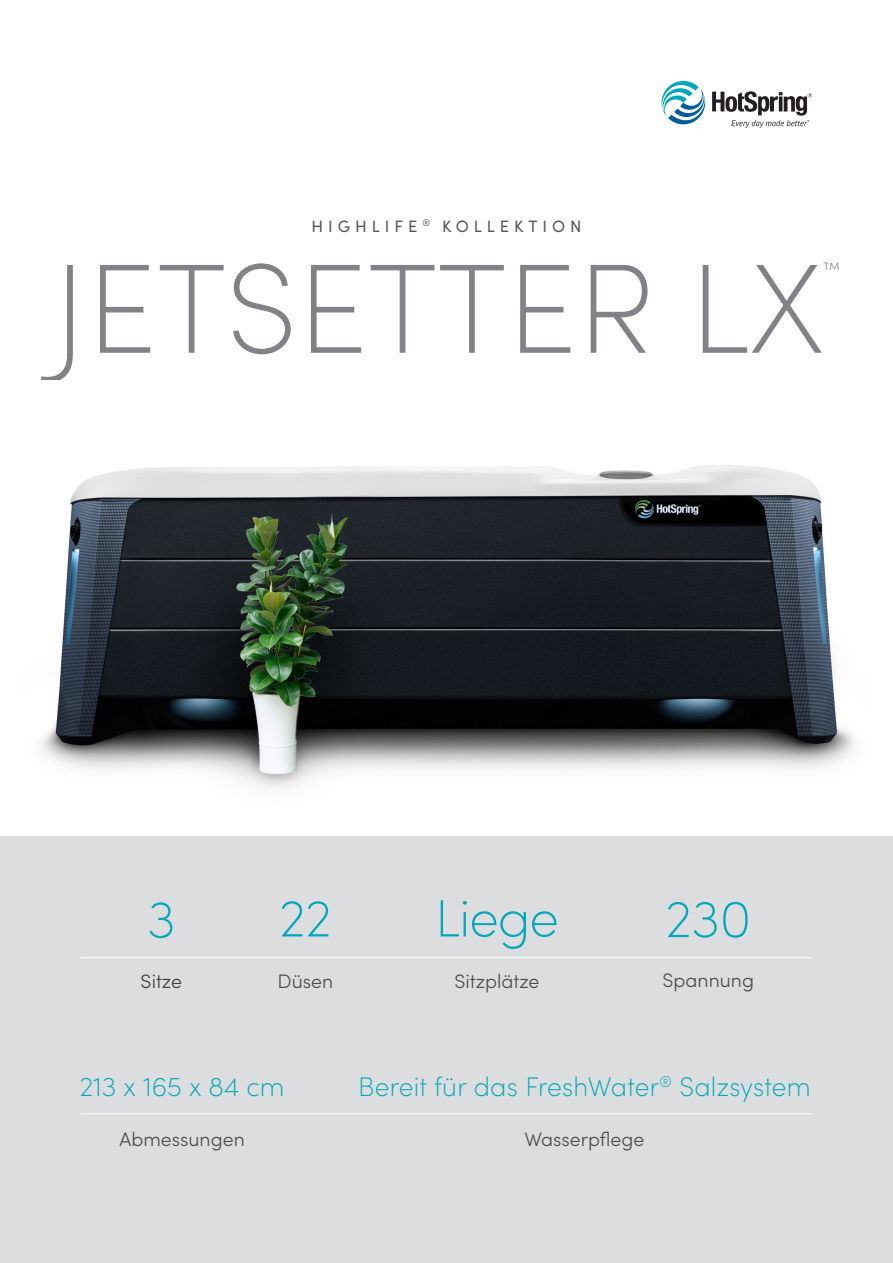
<style>
.page{position:relative;width:893px;height:1263px;background:#fff}
.page>*{position:absolute;margin:0;border:0;box-sizing:border-box;transform-origin:0 0}
.t1{font:200 127.5px "Sofia Pro";color:#808285}
.t2{font:200 52.5px "Sofia Pro";letter-spacing:-.02em;color:#00a7ba}
.t3{font:200 27px "Sofia Pro";letter-spacing:.01em;color:#00a7ba}
.t4{font:300 19.5px "Sofia Pro";color:#4b4c4d}
.t5{font:300 19.5px "Sofia Pro";color:#3e3e3f}
.t6{font:200 18px "Sofia Pro";color:#808285}
.t7{font:16.5px "Sofia Pro";letter-spacing:.3em;color:#57585a}
</style>
<div class="page">
<svg style="left:661px;top:80px;width:151px;height:48px"></svg>
<img style="left:8px;top:465px;width:877px;height:372px">
<div style="left:0;top:837px;width:893px;height:426px;background:#dcdddf"></div>
<hr style="left:81px;top:957px;width:731px;height:1px;background:#fff">
<hr style="left:81px;top:1113px;width:731px;height:1px;background:#fff">
<p class="t7" style="left:311px;top:214px;width:272px">HIGHLIFE <sup>®</sup> KOLLEKTION</p>
<p class="t1" style="left:53px;top:217px;width:772px">JETSETTER LX</p>
<p class="t6" style="left:823px;top:256px;width:19px">™</p>
<p class="t2" style="left:147px;top:881px;width:30px">3</p>
<p class="t5" style="left:141px;top:967px;width:43px">Sitze</p>
<p class="t2" style="left:279px;top:880px;width:54px">22</p>
<p class="t4" style="left:278px;top:967px;width:57px">Düsen</p>
<p class="t2" style="left:435px;top:880px;width:125px">Liege</p>
<p class="t4" style="left:454px;top:967px;width:87px">Sitzplätze</p>
<p class="t2" style="left:665px;top:881px;width:87px">230</p>
<p class="t4" style="left:663px;top:966px;width:93px">Spannung</p>
<p class="t3" style="left:80px;top:1067px;width:206px">213 x 165 x 84 cm</p>
<p class="t4" style="left:119px;top:1125px;width:127px">Abmessungen</p>
<p class="t3" style="left:358px;top:1067px;width:454px">Bereit für das FreshWater<sup>®</sup> Salzsystem</p>
<p class="t4" style="left:524px;top:1125px;width:122px">Wasserpflege</p>
</div>
